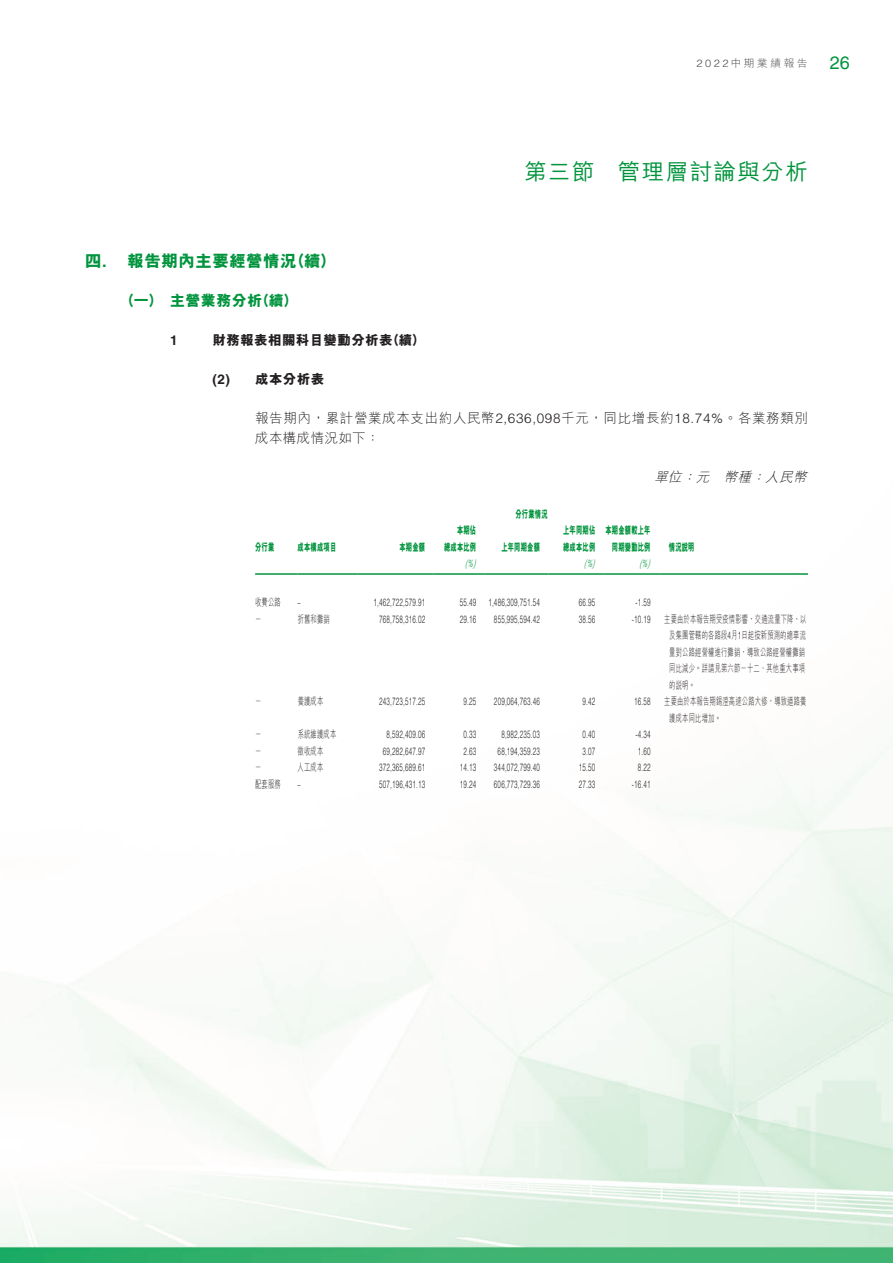
<style>
.page{position:relative;width:893px;height:1263px;background:#fff}
.page>*{position:absolute;margin:0;border:0;box-sizing:border-box;transform-origin:0 0}
.t1{font:500 22.5px "M Hei HK";letter-spacing:.065em;color:#00943d}
.t2{font:18px "Helvetica LT Std";color:#00943d}
.t3{font:800 16.5px "M Hei HK";letter-spacing:.03em;color:#00943d}
.t4{font:800 15px "M Hei HK";letter-spacing:.03em;color:#00943d}
.t5{font:300 13.5px/19.5px "M Hei HK";letter-spacing:.045em;color:#231f20}
.t6{font:800 13.5px "M Hei HK";letter-spacing:.03em;color:#231f20}
.t7{font:italic 300 13.5px "M Hei HK";color:#231f20}
.t8{font:700 13.5px "Helvetica LT Std";color:#231f20}
.t9{font:300 10.5px "Helvetica LT Std";letter-spacing:.03em;color:#231f20;scale:.6 1}
.t10{font:300 10.5px "M Hei HK";letter-spacing:.03em;color:#231f20;scale:.6 1}
.t11{font:800 10.5px/16.5px "M Hei HK";letter-spacing:.03em;color:#00943d;scale:.6 1}
.t12{font:300 10.5px "M Hei HK";letter-spacing:.205em;color:#4b4c4d;scale:1.05 1}
.t13{font:italic 300 10.5px "Helvetica LT Std";color:#00943d;scale:.6 1}
.s1{font-family:"Helvetica LT Std"}
.s2{font-family:"Helvetica LT Std";font-weight:700}
</style>
<div class="page">
<img style="left:0;top:740px;width:893px;height:523px">
<hr style="left:255px;top:573px;width:43px;height:2px;background:#00943d">
<hr style="left:298px;top:573px;width:59px;height:2px;background:#00943d">
<hr style="left:357px;top:573px;width:77px;height:2px;background:#00943d">
<hr style="left:434px;top:573px;width:51px;height:2px;background:#00943d">
<hr style="left:485px;top:573px;width:64px;height:2px;background:#00943d">
<hr style="left:549px;top:573px;width:55px;height:2px;background:#00943d">
<hr style="left:604px;top:573px;width:55px;height:2px;background:#00943d">
<hr style="left:659px;top:573px;width:149px;height:2px;background:#00943d">
<p class="t12" style="left:696px;top:58px;width:108px"><span class="s1">2022</span>中期業績報告</p>
<h2 class="t2" style="left:830px;top:52px;width:22px">26</h2>
<h1 class="t1" style="left:524px;top:156px;width:72px">第三節</h1>
<h1 class="t1" style="left:618px;top:156px;width:192px">管理層討論與分析</h1>
<h3 class="t3" style="left:85px;top:253px;width:23px">四<span class="s2">.</span></h3>
<h3 class="t3" style="left:289px;top:253px;width:48px">（續(</h3>
<h3 class="t3" style="left:128px;top:253px;width:171px">報告期內主要經營情況</h3>
<h3 class="t4" style="left:120px;top:293px;width:44px">（一）</h3>
<h3 class="t4" style="left:255px;top:293px;width:44px">（續(</h3>
<h3 class="t4" style="left:170px;top:293px;width:94px">主營業務分析</h3>
<p class="t8" style="left:170px;top:332px;width:9px">1</p>
<p class="t6" style="left:386px;top:333px;width:40px">（續(</p>
<p class="t6" style="left:213px;top:333px;width:182px">財務報表相關科目變動分析表</p>
<p class="t8" style="left:213px;top:371px;width:19px">2( )</p>
<p class="t6" style="left:255px;top:372px;width:71px">成本分析表</p>
<p class="t5" style="left:255px;top:408px;width:554px">報告期內，累計營業成本支出約人民幣<span class="s1">2,636,098</span>千元，同比增長約<span class="s1">18.74%</span>。各業務類別成本構成情況如下：</p>
<p class="t7" style="left:765px;top:470px;width:46px">人民幣</p>
<p class="t7" style="left:724px;top:470px;width:32px">幣種</p>
<p class="t7" style="left:654px;top:470px;width:32px">單位</p>
<p class="t7" style="left:696px;top:470px;width:19px">元</p>
<p class="t7" style="left:682px;top:470px;width:19px">：</p>
<p class="t7" style="left:751px;top:470px;width:19px">：</p>
<p class="t11" style="left:515px;top:506px;width:55px">分行業情況</p>
<p class="t11" style="left:255px;top:539px;width:34px">分行業</p>
<p class="t11" style="left:298px;top:539px;width:66px">成本構成項目</p>
<p class="t11" style="left:399px;top:539px;width:44px">本期金額</p>
<p class="t11" style="left:457px;top:522px;width:34px">本期佔</p>
<p class="t11" style="left:444px;top:539px;width:55px">總成本比例</p>
<p class="t13" style="left:465px;top:557px;width:24px">(%)</p>
<p class="t11" style="left:501px;top:539px;width:66px">上年同期金額</p>
<p class="t11" style="left:563px;top:522px;width:55px">上年同期佔總成本比例</p>
<p class="t11" style="left:605px;top:522px;width:77px">本期金額較上年</p>
<p class="t11" style="left:612px;top:539px;width:66px">同期變動比例</p>
<p class="t13" style="left:639px;top:557px;width:24px">(%)</p>
<p class="t13" style="left:584px;top:557px;width:24px">(%)</p>
<p class="t11" style="left:669px;top:539px;width:44px">情況說明</p>
<p class="t10" style="left:255px;top:597px;width:44px">收費公路</p>
<p class="t9" style="left:298px;top:596px;width:7px">–</p>
<p class="t9" style="left:374px;top:596px;width:88px">1,462,722,579.91</p>
<p class="t9" style="left:460px;top:596px;width:29px">55.49</p>
<p class="t9" style="left:488px;top:596px;width:88px">1,486,309,751.54</p>
<p class="t9" style="left:579px;top:596px;width:29px">66.95</p>
<p class="t9" style="left:635px;top:596px;width:27px">-1.59</p>
<p class="t10" style="left:255px;top:614px;width:12px">－</p>
<p class="t10" style="left:298px;top:614px;width:55px">折舊和攤銷</p>
<p class="t9" style="left:379px;top:613px;width:78px">768,758,316.02</p>
<p class="t9" style="left:460px;top:613px;width:29px">29.16</p>
<p class="t9" style="left:494px;top:613px;width:78px">855,995,594.42</p>
<p class="t9" style="left:579px;top:613px;width:29px">38.56</p>
<p class="t9" style="left:632px;top:613px;width:33px">-10.19</p>
<p class="t10" style="left:664px;top:614px;width:239px">主要由於本報告期受疫情影響，交通流量下降，以</p>
<p class="t10" style="left:255px;top:696px;width:12px">－</p>
<p class="t10" style="left:298px;top:696px;width:44px">養護成本</p>
<p class="t9" style="left:379px;top:695px;width:78px">243,723,517.25</p>
<p class="t9" style="left:463px;top:695px;width:23px">9.25</p>
<p class="t9" style="left:494px;top:695px;width:78px">209,064,763.46</p>
<p class="t9" style="left:582px;top:695px;width:23px">9.42</p>
<p class="t9" style="left:634px;top:695px;width:29px">16.58</p>
<p class="t10" style="left:669px;top:630px;width:229px">及集團管轄的各路段 月<span class="s1">4 1</span>日起按新預測的總車流</p>
<p class="t10" style="left:669px;top:647px;width:228px">量對公路經營權進行攤銷，導致公路經營權攤銷</p>
<p class="t10" style="left:669px;top:663px;width:228px">同比減少。詳請見第六節－十二、其他重大事項</p>
<p class="t10" style="left:669px;top:680px;width:44px">的說明。</p>
<p class="t10" style="left:664px;top:696px;width:239px">主要由於本報告期錫澄高速公路大修，導致道路養</p>
<p class="t10" style="left:669px;top:713px;width:88px">護成本同比增加。</p>
<p class="t10" style="left:255px;top:729px;width:12px">－</p>
<p class="t10" style="left:298px;top:729px;width:66px">系統維護成本</p>
<p class="t9" style="left:386px;top:728px;width:66px">8,592,409.06</p>
<p class="t9" style="left:463px;top:728px;width:23px">0.33</p>
<p class="t9" style="left:501px;top:728px;width:66px">8,982,235.03</p>
<p class="t9" style="left:582px;top:728px;width:23px">0.40</p>
<p class="t9" style="left:635px;top:728px;width:27px">-4.34</p>
<p class="t10" style="left:255px;top:746px;width:12px">－</p>
<p class="t10" style="left:298px;top:746px;width:44px">徵收成本</p>
<p class="t9" style="left:383px;top:745px;width:72px">69,282,647.97</p>
<p class="t9" style="left:463px;top:745px;width:23px">2.63</p>
<p class="t9" style="left:498px;top:745px;width:72px">68,194,359.23</p>
<p class="t9" style="left:582px;top:745px;width:23px">3.07</p>
<p class="t9" style="left:638px;top:745px;width:23px">1.60</p>
<p class="t10" style="left:255px;top:762px;width:12px">－</p>
<p class="t10" style="left:298px;top:762px;width:44px">人工成本</p>
<p class="t9" style="left:379px;top:761px;width:78px">372,365,689.61</p>
<p class="t9" style="left:460px;top:761px;width:29px">14.13</p>
<p class="t9" style="left:494px;top:761px;width:78px">344,072,799.40</p>
<p class="t9" style="left:579px;top:761px;width:29px">15.50</p>
<p class="t9" style="left:638px;top:761px;width:23px">8.22</p>
<p class="t10" style="left:255px;top:779px;width:44px">配套服務</p>
<p class="t9" style="left:298px;top:778px;width:7px">–</p>
<p class="t9" style="left:379px;top:778px;width:78px">507,196,431.13</p>
<p class="t9" style="left:460px;top:778px;width:29px">19.24</p>
<p class="t9" style="left:494px;top:778px;width:78px">606,773,729.36</p>
<p class="t9" style="left:579px;top:778px;width:29px">27.33</p>
<p class="t9" style="left:632px;top:778px;width:33px">-16.41</p>
</div>
